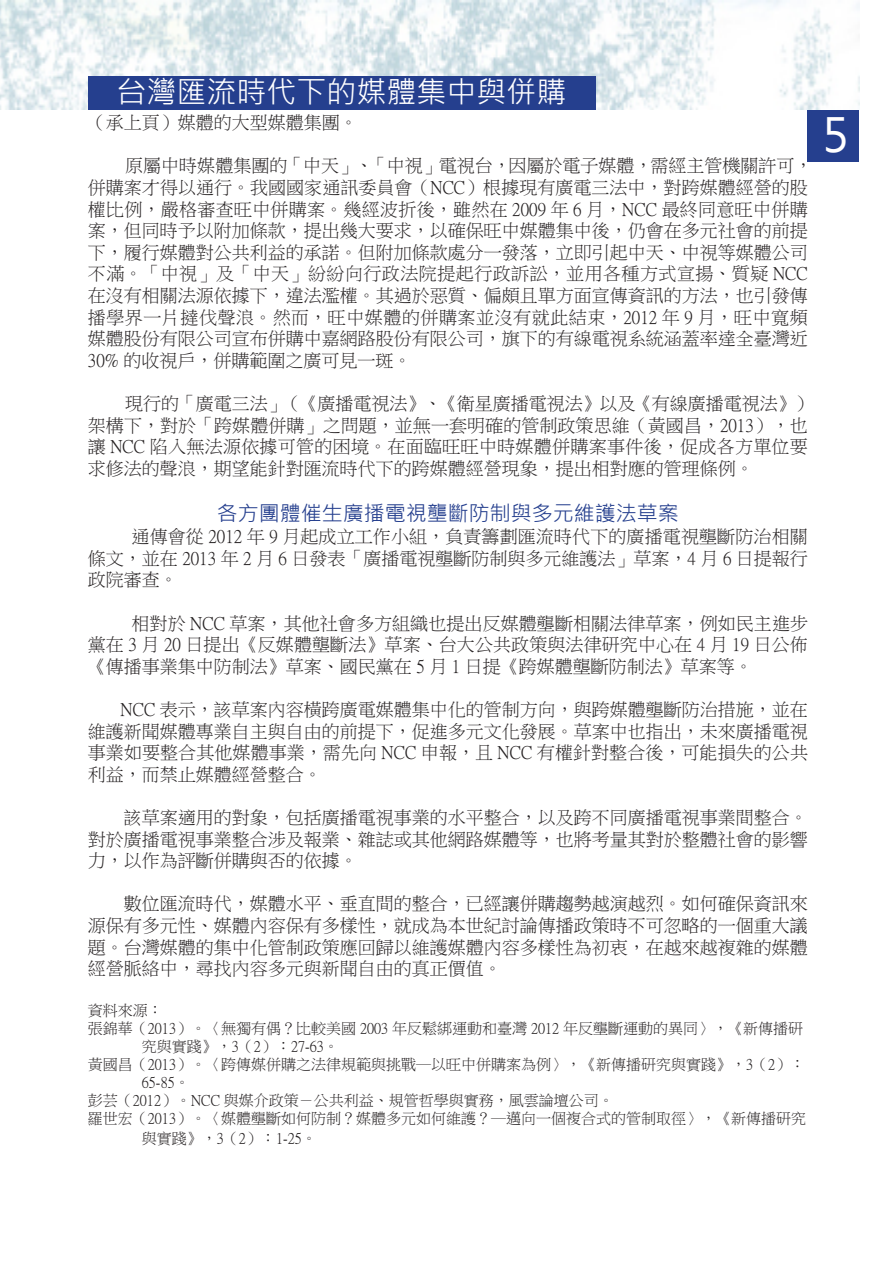
<style>
.page{position:relative;width:893px;height:1263px;background:#fff}
.page>*{position:absolute;margin:0;border:0;box-sizing:border-box;transform-origin:0 0}
.t1{font:46.5px "Microsoft Jheng Hei";color:#fff}
.t2{font:30px "Microsoft Jheng Hei";color:#fff}
.t3{font:21px "Microsoft Jheng Hei";color:#253f8e}
.t4{font:18px/21.6px "P Ming Li U";color:#231f20;text-align:justify}
.t5{font:15px/18px "P Ming Li U";color:#231f20}
</style>
<div class="page">
<img style="left:0;top:0;width:860px;height:110px">
<div style="left:808px;top:111px;width:51px;height:51px;background:#253f8e"></div>
<div style="left:88px;top:77px;width:507px;height:33px;background:#253f8e"></div>
<p class="t2" style="left:117px;top:73px;width:451px">台灣匯流時代下的媒體集中與併購</p>
<p class="t4" style="left:88px;top:112px;width:272px">（承上頁）媒體的大型媒體集團。</p>
<p class="t4" style="left:88px;top:155px;width:726px;text-align:left;text-indent:37px">原屬中時媒體集團的「中天」、「中視」電視台，因屬於電子媒體，需經主管機關許可，併購案才得以通行。我國國家通訊委員會（NCC）根據現有廣電三法中，對跨媒體經營的股權比例，嚴格審查旺中併購案。幾經波折後，雖然在 2009 年 6 月，NCC 最終同意旺中併購案，但同時予以附加條款，提出幾大要求，以確保旺中媒體集中後，仍會在多元社會的前提下，履行媒體對公共利益的承諾。但附加條款處分一發落，立即引起中天、中視等媒體公司不滿。「中視」及「中天」紛紛向行政法院提起行政訴訟，並用各種方式宣揚、質疑 NCC在沒有相關法源依據下，違法濫權。其過於惡質、偏頗且單方面宣傳資訊的方法，也引發傳播學界一片撻伐聲浪。然而，旺中媒體的併購案並沒有就此結束，2012 年 9 月，旺中寬頻媒體股份有限公司宣布併購中嘉網路股份有限公司，旗下的有線電視系統涵蓋率達全臺灣近30% 的收視戶，併購範圍之廣可見一斑。</p>
<p class="t4" style="left:88px;top:393px;width:726px;text-align:left;text-indent:37px">現行的「廣電三法」（《廣播電視法》、《衛星廣播電視法》以及《有線廣播電視法》）架構下，對於「跨媒體併購」之問題，並無一套明確的管制政策思維（黃國昌，2013），也讓 NCC 陷入無法源依據可管的困境。在面臨旺旺中時媒體併購案事件後，促成各方單位要求修法的聲浪，期望能針對匯流時代下的跨媒體經營現象，提出相對應的管理條例。</p>
<p class="t3" style="left:217px;top:500px;width:463px">各方團體催生廣播電視壟斷防制與多元維護法草案</p>
<p class="t4" style="left:88px;top:526px;width:722px;text-indent:44px">通傳會從 2012 年 9 月起成立工作小組，負責籌劃匯流時代下的廣播電視壟斷防治相關條文，並在 2013 年 2 月 6 日發表「廣播電視壟斷防制與多元維護法」草案，4 月 6 日提報行政院審查。</p>
<p class="t4" style="left:88px;top:612px;width:722px;text-indent:44px">相對於 NCC 草案，其他社會多方組織也提出反媒體壟斷相關法律草案，例如民主進步黨在 3 月 20 日提出《反媒體壟斷法》草案、台大公共政策與法律研究中心在 4 月 19 日公佈《傳播事業集中防制法》草案、國民黨在 5 月 1 日提《跨媒體壟斷防制法》草案等。</p>
<p class="t4" style="left:88px;top:699px;width:722px;text-indent:33px">NCC 表示，該草案內容橫跨廣電媒體集中化的管制方向，與跨媒體壟斷防治措施，並在維護新聞媒體專業自主與自由的前提下，促進多元文化發展。草案中也指出，未來廣播電視事業如要整合其他媒體事業，需先向 NCC 申報，且 NCC 有權針對整合後，可能損失的公共利益，而禁止媒體經營整合。</p>
<p class="t4" style="left:88px;top:807px;width:722px;text-indent:36px">該草案適用的對象，包括廣播電視事業的水平整合，以及跨不同廣播電視事業間整合。對於廣播電視事業整合涉及報業、雜誌或其他網路媒體等，也將考量其對於整體社會的影響力，以作為評斷併購與否的依據。</p>
<p class="t4" style="left:88px;top:893px;width:722px;text-indent:36px">數位匯流時代，媒體水平、垂直間的整合，已經讓併購趨勢越演越烈。如何確保資訊來源保有多元性、媒體內容保有多樣性，就成為本世紀討論傳播政策時不可忽略的一個重大議題。台灣媒體的集中化管制政策應回歸以維護媒體內容多樣性為初衷，在越來越複雜的媒體經營脈絡中，尋找內容多元與新聞自由的真正價值。</p>
<p class="t5" style="left:88px;top:1001px;width:77px">資料來源：</p>
<p class="t5" style="left:142px;top:1019px;width:663px;text-indent:-54px">張錦華（2013）。〈無獨有偶？比較美國 2003 年反鬆綁運動和臺灣 2012 年反壟斷運動的異同〉，《新傳播研究與實踐》，3（2）：27-63。</p>
<p class="t5" style="left:142px;top:1055px;width:665px;text-indent:-54px">黃國昌（2013）。〈跨傳媒併購之法律規範與挑戰―以旺中併購案為例〉，《新傳播研究與實踐》，3（2）：<br>65-85。</p>
<p class="t5" style="left:88px;top:1091px;width:527px">彭芸（2012）。NCC 與媒介政策－公共利益、規管哲學與實務，風雲論壇公司。</p>
<p class="t5" style="left:142px;top:1109px;width:666px;line-height:19.5px;text-indent:-54px">羅世宏（2013）。〈媒體壟斷如何防制？媒體多元如何維護？―邁向一個複合式的管制取徑〉，《新傳播研究與實踐》，3（2）：1-25。</p>
<p class="t1" style="left:822px;top:106px;width:28px">5</p>
</div>
